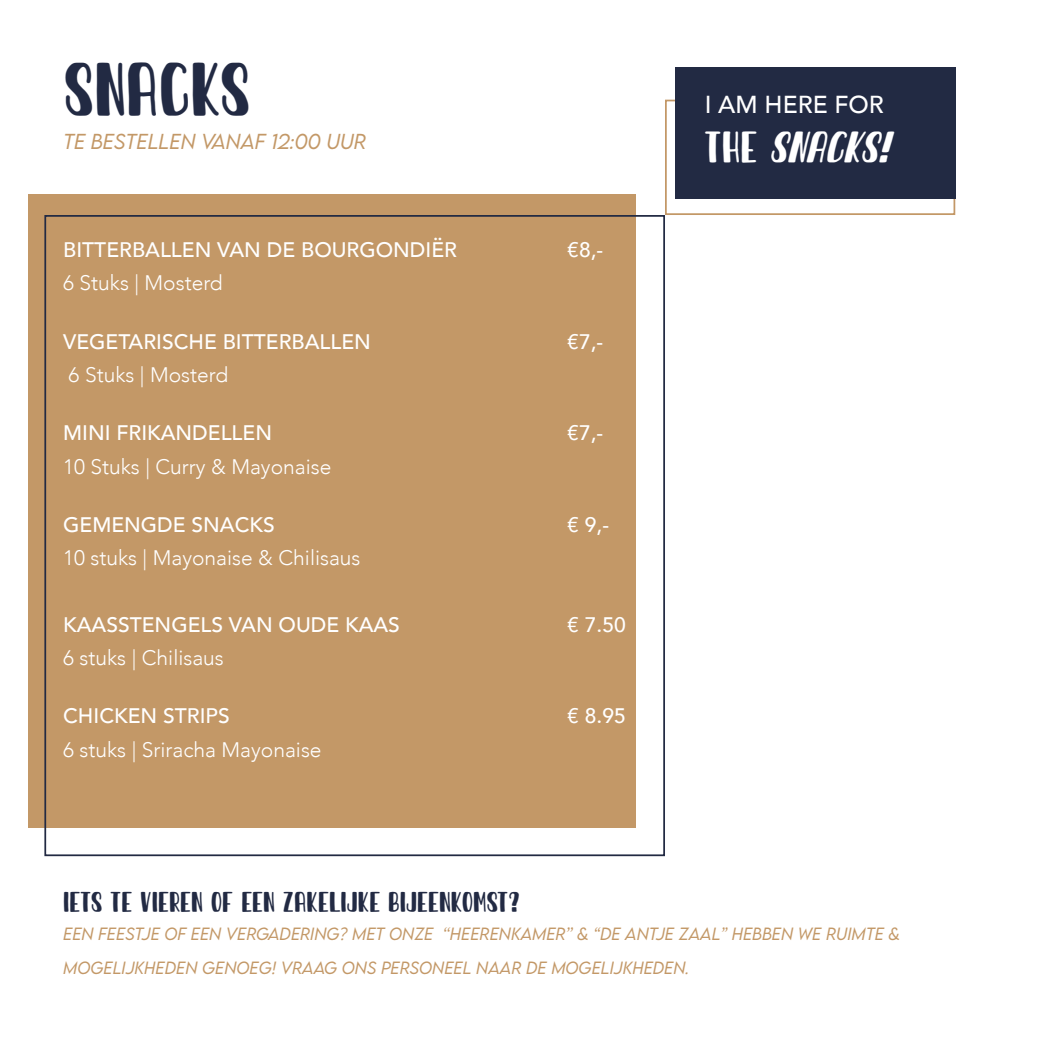
<style>
.page{position:relative;width:1042px;height:1042px;background:#fff}
.page>*{position:absolute;margin:0;border:0;box-sizing:border-box;transform-origin:0 0}
.t1{font:42px "Sunday Best";color:#222a43}
.t2{font:500 24.5px "Avenir";color:#fff}
.t3{font:italic 24.5px "Sunday Best";color:#fff}
.t4{font:500 21px "Avenir";color:#fff}
.t5{font:300 21px "Avenir";color:#fff}
.t6{font:italic 300 19.25px "LEMONMILK";color:#c39867}
.t7{font:italic 300 15.75px/33.2px "LEMONMILK";color:#c39867}
.t8{font:15.75px "Sunday Best";color:#222a43}
.s1{font-style:normal}
</style>
<div class="page">
<div style="left:665px;top:100px;width:290px;height:115px;border:2px solid #c39867"></div>
<div style="left:675px;top:68px;width:280px;height:131px;background:#222a43"></div>
<div style="left:29px;top:195px;width:607px;height:633px;background:#c39867"></div>
<h1 class="t1" style="left:63px;top:64px;width:189px">SNACKS</h1>
<p class="t6" style="left:63px;top:129px;width:305px">TE BESTELLEN VANAF 12:00 UUR</p>
<p class="t4" style="left:63px;top:231px;width:395px">BITTERBALLEN VAN DE BOURGONDIËR</p>
<p class="t4" style="left:567px;top:231px;width:37px">€8,-</p>
<p class="t5" style="left:63px;top:270px;width:161px">6 Stuks | Mosterd</p>
<p class="t4" style="left:63px;top:323px;width:309px">VEGETARISCHE BITTERBALLEN</p>
<p class="t4" style="left:567px;top:323px;width:37px">€7,-</p>
<p class="t5" style="left:69px;top:362px;width:161px">6 Stuks | Mosterd</p>
<p class="t4" style="left:63px;top:415px;width:210px">MINI FRIKANDELLEN</p>
<p class="t4" style="left:567px;top:415px;width:37px">€7,-</p>
<p class="t5" style="left:63px;top:454px;width:270px">10 Stuks | Curry &amp; Mayonaise</p>
<p class="t4" style="left:63px;top:506px;width:213px">GEMENGDE SNACKS</p>
<p class="t4" style="left:567px;top:506px;width:43px">€ 9,-</p>
<p class="t5" style="left:63px;top:545px;width:299px">10 stuks | Mayonaise &amp; Chilisaus</p>
<p class="t4" style="left:63px;top:606px;width:338px">KAASSTENGELS VAN OUDE KAAS</p>
<p class="t4" style="left:567px;top:606px;width:60px">€ 7.50</p>
<p class="t5" style="left:63px;top:645px;width:162px">6 stuks | Chilisaus</p>
<p class="t4" style="left:63px;top:698px;width:168px">CHICKEN STRIPS</p>
<p class="t4" style="left:567px;top:698px;width:60px">€ 8.95</p>
<p class="t5" style="left:63px;top:737px;width:260px">6 stuks | Sriracha Mayonaise</p>
<p class="t2" style="left:705px;top:83px;width:181px">I AM HERE FOR</p>
<p class="t3" style="left:705px;top:132px;width:199px"><span class="s1">T H E</span> SNACKS!</p>
<p class="t8" style="left:63px;top:892px;width:458px">IETS TE VIEREN OF EEN ZAKELIJKE BIJEENKOMST?</p>
<p class="t7" style="left:63px;top:917px;width:838px">EEN FEESTJE OF EEN VERGADERING? MET ONZE ‘‘HEERENKAMER’’ &amp; “DE ANTJE ZAAL” HEBBEN WE RUIMTE &amp;<br>MOGELIJKHEDEN GENOEG! VRAAG ONS PERSONEEL NAAR DE MOGELIJKHEDEN.</p>
</div>
